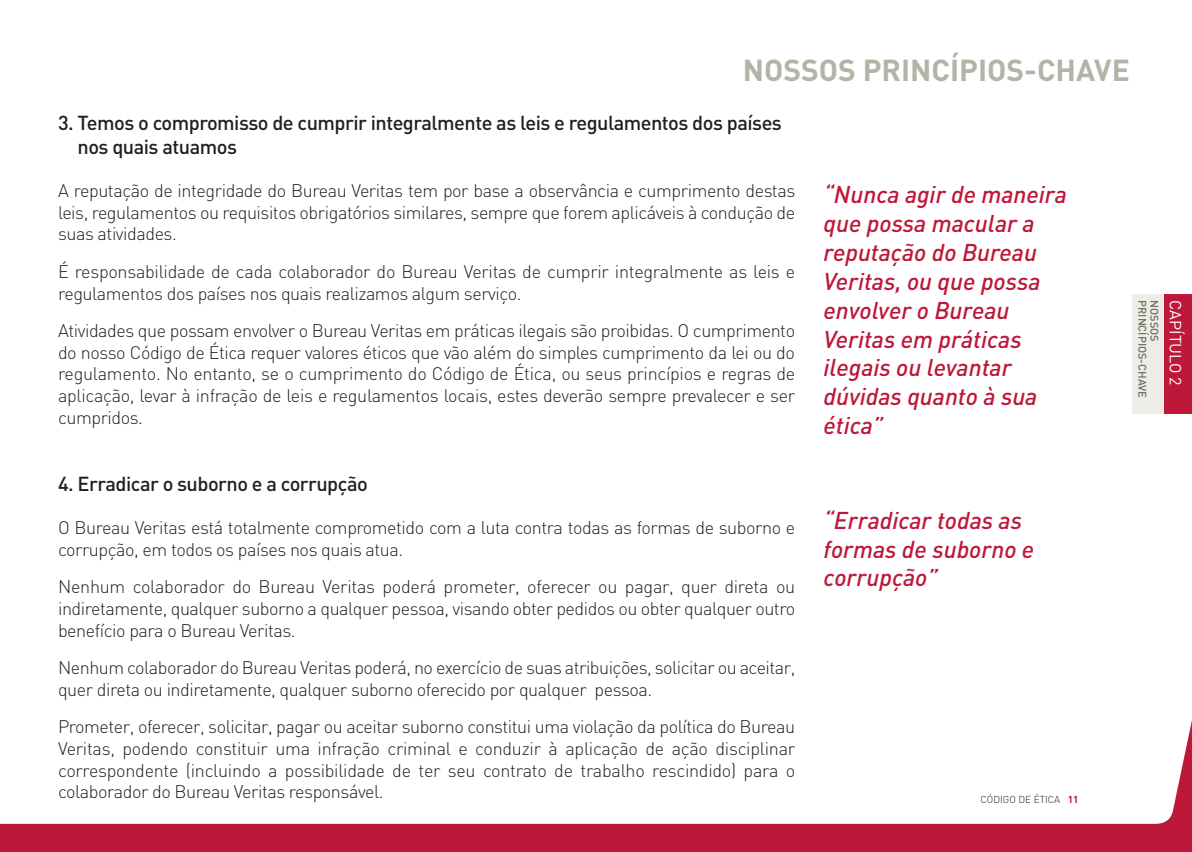
<style>
.page{position:relative;width:1192px;height:852px;background:#fff}
.page>*{position:absolute;margin:0;border:0;box-sizing:border-box;transform-origin:0 0}
.t1{font:700 30px "DIN";color:#b3b3a6}
.t2{font:italic 500 24px/28.8px "DIN";color:#bd1839}
.t3{font:500 20px/24px "DIN";letter-spacing:-.025em;color:#231f20}
.t4{font:300 18px/21.6px "DIN";letter-spacing:-.025em;color:#231f20;text-align:justify}
.t5{font:16px "DIN";color:#fff}
.t6{font:500 11px "DIN";color:#6d6c5d}
.t7{font:300 10px "DIN";color:#231f20}
.s1{font-weight:700;color:#bd1839}
</style>
<div class="page">
<svg style="left:0;top:720px;width:1192px;height:132px"></svg>
<div style="left:1164px;top:294px;width:28px;height:119px;background:#bd1839"></div>
<div style="left:1132px;top:294px;width:32px;height:119px;background:#edede8"></div>
<h1 class="t1" style="left:743px;top:60px;width:388px">NOSSOS PRINCÍPIOS-CHAVE</h1>
<p class="t3" style="left:78px;top:113px;width:706px;text-indent:-20px">3. Temos o compromisso de cumprir integralmente as leis e regulamentos dos países nos quais atuamos</p>
<p class="t4" style="left:58px;top:182px;width:739px">A reputação de integridade do Bureau Veritas tem por base a observância e cumprimento destas leis, regulamentos ou requisitos obrigatórios similares, sempre que forem aplicáveis à condução de suas atividades.</p>
<p class="t4" style="left:58px;top:263px;width:739px">É responsabilidade de cada colaborador do Bureau Veritas de cumprir integralmente as leis e regulamentos dos países nos quais realizamos algum serviço.</p>
<p class="t4" style="left:58px;top:322px;width:739px">Atividades que possam envolver o Bureau Veritas em práticas ilegais são proibidas. O cumprimento do nosso Código de Ética requer valores éticos que vão além do simples cumprimento da lei ou do regulamento. No entanto, se o cumprimento do Código de Ética, ou seus princípios e regras de aplicação, levar à infração de leis e regulamentos locais, estes deverão sempre prevalecer e ser cumpridos.</p>
<h2 class="t2" style="left:823px;top:183px;width:245px">“Nunca agir de maneira que possa macular a reputação do Bureau<br>Veritas, ou que possa envolver o Bureau<br>Veritas em práticas ilegais ou levantar dúvidas quanto à sua ética”</h2>
<p class="t6" style="left:1146px;top:300px;width:99px;rotate:90deg">PRINCÍPIOS-CHAVE</p>
<p class="t6" style="left:1158px;top:300px;width:43px;rotate:90deg">NOSSOS</p>
<p class="t5" style="left:1181px;top:300px;width:87px;rotate:90deg">CAPÍTULO 2</p>
<p class="t3" style="left:58px;top:474px;width:311px">4. Erradicar o suborno e a corrupção</p>
<p class="t4" style="left:58px;top:519px;width:739px">O Bureau Veritas está totalmente comprometido com a luta contra todas as formas de suborno e corrupção, em todos os países nos quais atua.</p>
<p class="t4" style="left:58px;top:578px;width:739px">Nenhum colaborador do Bureau Veritas poderá prometer, oferecer ou pagar, quer direta ou indiretamente, qualquer suborno a qualquer pessoa, visando obter pedidos ou obter qualquer outro benefício para o Bureau Veritas.</p>
<p class="t4" style="left:58px;top:659px;width:739px">Nenhum colaborador do Bureau Veritas poderá, no exercício de suas atribuições, solicitar ou aceitar, quer direta ou indiretamente, qualquer suborno oferecido por qualquer pessoa.</p>
<p class="t4" style="left:58px;top:718px;width:739px">Prometer, oferecer, solicitar, pagar ou aceitar suborno constitui uma violação da política do Bureau Veritas, podendo constituir uma infração criminal e conduzir à aplicação de ação disciplinar correspondente (incluindo a possibilidade de ter seu contrato de trabalho rescindido) para o colaborador do Bureau Veritas responsável.</p>
<h2 class="t2" style="left:823px;top:508px;width:212px">“Erradicar todas as formas de suborno e corrupção”</h2>
<p class="t7" style="left:980px;top:796px;width:100px">CÓDIGO DE ÉTICA <span class="s1">11</span></p>
</div>
